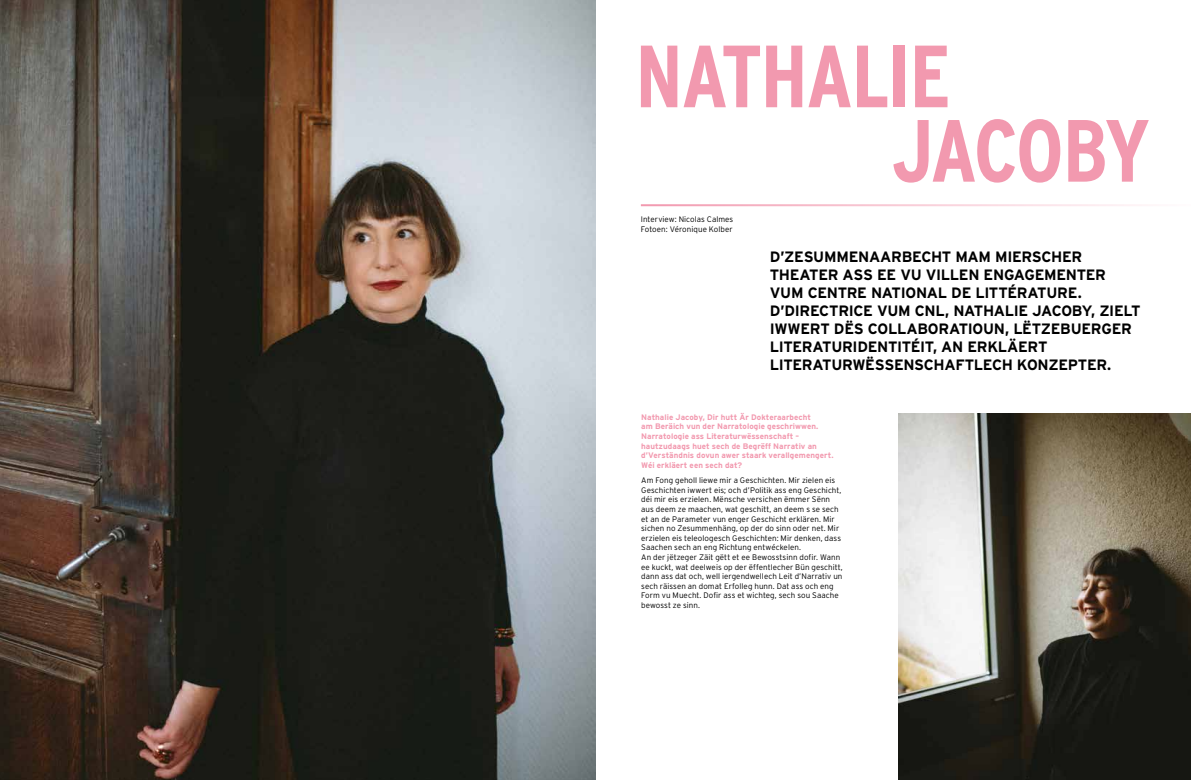
<style>
.page{position:relative;width:1191px;height:780px;background:#fff}
.page>*{position:absolute;margin:0;border:0;box-sizing:border-box;transform-origin:0 0}
.t1{font:700 88px/74.4px "Interstate Condensed";letter-spacing:-.02em;color:#f299af}
.t2{font:700 15px/18px "Interstate";letter-spacing:-.02em;color:#000}
.t3{font:300 8px/9.6px "Interstate";letter-spacing:.005em;color:#000}
.t4{font:700 8px/9.6px "Interstate";letter-spacing:.005em;color:#f299af}
</style>
<div class="page">
<img style="left:899px;top:413px;width:292px;height:367px">
<img style="left:0;top:0;width:595px;height:780px">
<h1 class="t1" style="left:891px;top:39px;width:260px;text-indent:-257px">NATHALIE<br>JACOBY</h1>
<p class="t3" style="left:641px;top:214px;width:94px">Interview: Nicolas Calmes<br>Fotoen: Véronique Kolber</p>
<p class="t2" style="left:770px;top:247px;width:372px">D’ZESUMMENAARBECHT MAM MIERSCHER THEATER ASS EE VU VILLEN ENGAGEMENTER VUM CENTRE NATIONAL DE LITTÉRATURE.<br>D’DIRECTRICE VUM CNL, NATHALIE JACOBY, ZIELT IWWERT DËS COLLABORATIOUN, LËTZEBUERGER LITERATURIDENTITÉIT, AN ERKLÄERT LITERATURWËSSENSCHAFTLECH KONZEPTER.</p>
<p class="t4" style="left:641px;top:412px;width:194px">Nathalie Jacoby, Dir hutt Är Dokteraarbecht<br>am Beräich vun der Narratologie geschriwwen.<br>Narratologie ass Literaturwëssenschaft – hautzudaags huet sech de Begrëff Narrativ an d’Verständnis dovun awer staark verallgemengert.<br>Wéi erkläert een sech dat?</p>
<p class="t3" style="left:641px;top:475px;width:203px">Am Fong geholl liewe mir a Geschichten. Mir zielen eis Geschichten iwwert eis; och d’Politik ass eng Geschicht, déi mir eis erzielen. Mënsche versichen ëmmer Sënn aus deem ze maachen, wat geschitt, an deem s se sech et an de Parameter vun enger Geschicht erklären. Mir sichen no Zesummenhäng, op der do sinn oder net. Mir erzielen eis teleologesch Geschichten: Mir denken, dass Saachen sech an eng Richtung entwéckelen.<br>An der jëtzeger Zäit gëtt et ee Bewosstsinn dofir. Wann ee kuckt, wat deelweis op der ëffentlecher Bün geschitt, dann ass dat och, well iergendwellech Leit d’Narrativ un sech räissen an domat Erfolleg hunn. Dat ass och eng Form vu Muecht. Dofir ass et wichteg, sech sou Saache bewosst ze sinn.</p>
</div>
